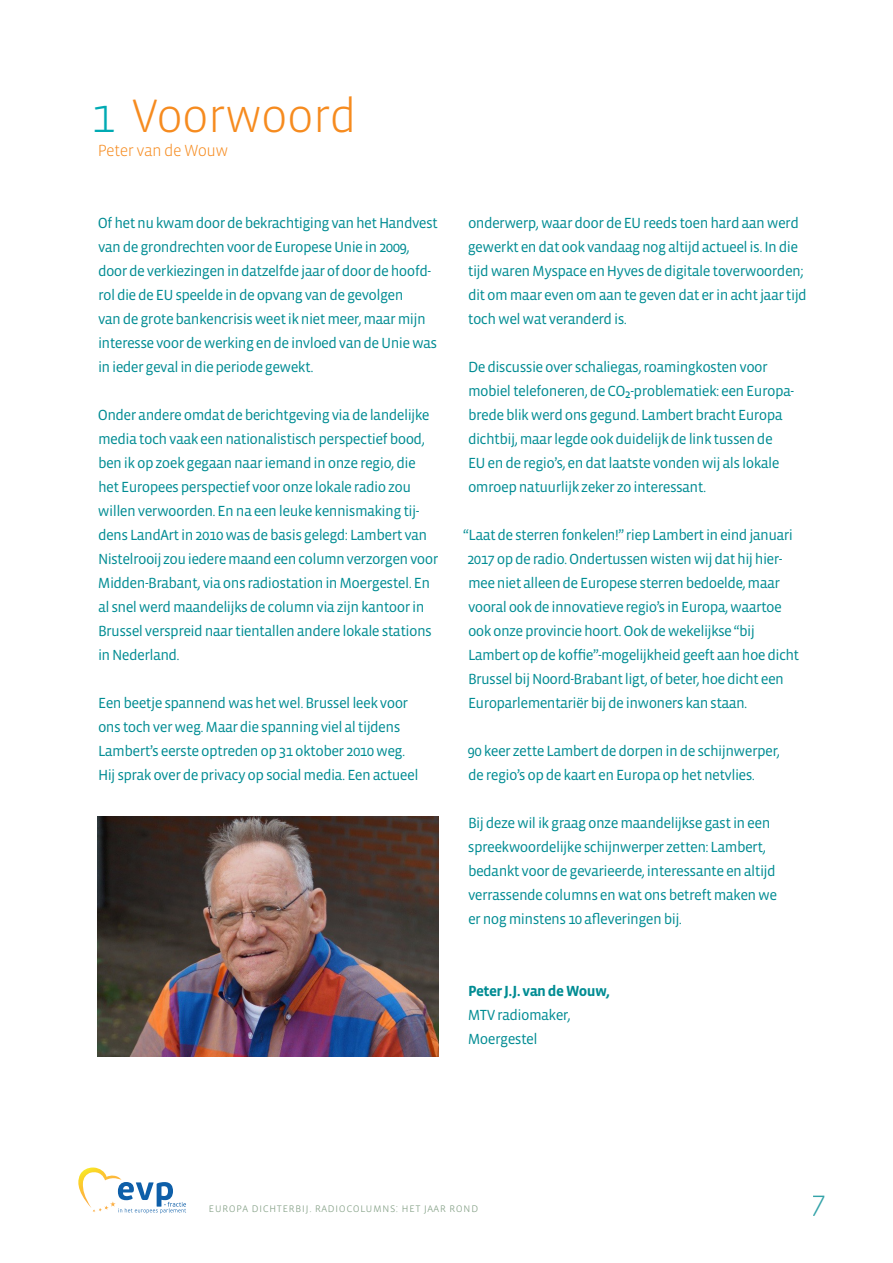
<style>
.page{position:relative;width:893px;height:1263px;background:#fff}
.page>*{position:absolute;margin:0;border:0;box-sizing:border-box;transform-origin:0 0}
.Koppen_1{font:300 48px "Vista Sans OT";color:#f68b1f}
.t1{font:300 30px "Vista Sans OT";color:#008c93}
.Koppen_1-2{font:300 16.5px "Vista Sans OT";letter-spacing:-.03em;color:#f68b1f}
.Paragraph{font:15px/24px "Vista Sans OT";letter-spacing:-.04em;color:#008c93}
.t2{font:300 12px "Vista Sans OT";letter-spacing:.03em;color:#85a187}
.s1{color:#00aab3}
.s2{font-weight:700}
</style>
<div class="page">
<svg style="left:78px;top:1167px;width:108px;height:46px"></svg>
<img style="left:98px;top:816px;width:340px;height:240px">
<p class="Koppen_1" style="left:91px;top:91px;width:267px"><span class="s1">1</span> Voorwoord</p>
<p class="Koppen_1-2" style="left:98px;top:142px;width:132px">Peter van de Wouw</p>
<p class="Paragraph" style="left:98px;top:211px;width:342px">Of het nu kwam door de bekrachtiging van het Handvest van de grondrechten voor de Europese Unie in 2009, door de verkiezingen in datzelfde jaar of door de hoofd&shy;rol die de EU speelde in de opvang van de gevolgen<br>van de grote bankencrisis weet ik niet meer, maar mijn interesse voor de werking en de invloed van de Unie was in ieder geval in die periode gewekt.</p>
<p class="Paragraph" style="left:98px;top:403px;width:342px">Onder andere omdat de berichtgeving via de landelijke media toch vaak een nationalistisch perspectief bood, ben ik op zoek gegaan naar iemand in onze regio, die het Europees perspectief voor onze lokale radio zou willen verwoorden. En na een leuke kennismaking tij&shy;dens LandArt in 2010 was de basis gelegd: Lambert van Nistelrooij zou iedere maand een column verzorgen voor Midden-Brabant, via ons radiostation in Moergestel. En al snel werd maandelijks de column via zijn kantoor in Brussel verspreid naar tientallen andere lokale stations in Nederland.</p>
<p class="Paragraph" style="left:98px;top:691px;width:322px">Een beetje spannend was het wel. Brussel leek voor ons toch ver weg. Maar die spanning viel al tijdens Lambert’s eerste optreden op 31 oktober 2010 weg.<br>Hij sprak over de privacy op social media. Een actueel</p>
<p class="Paragraph" style="left:468px;top:211px;width:341px">onderwerp, waar door de EU reeds toen hard aan werd gewerkt en dat ook vandaag nog altijd actueel is. In die tijd waren Myspace en Hyves de digitale toverwoorden; dit om maar even om aan te geven dat er in acht jaar tijd toch wel wat veranderd is.</p>
<p class="Paragraph" style="left:468px;top:355px;width:328px">De discussie over schaliegas, roamingkosten voor mobiel telefoneren, de CO<sub>2</sub>-problematiek: een Europa&shy;brede blik werd ons gegund. Lambert bracht Europa dichtbij, maar legde ook duidelijk de link tussen de EU en de regio’s, en dat laatste vonden wij als lokale omroep natuurlijk zeker zo interessant.</p>
<p class="Paragraph" style="left:463px;top:523px;width:338px">“Laat de sterren fonkelen!” riep Lambert in eind januari 2017 op de radio. Ondertussen wisten wij dat hij hier&shy;mee niet alleen de Europese sterren bedoelde, maar vooral ook de innovatieve regio’s in Europa, waartoe ook onze provincie hoort. Ook de wekelijkse “bij Lambert op de koffie”-mogelijkheid geeft aan hoe dicht Brussel bij Noord-Brabant ligt, of beter, hoe dicht een Europarlementariër bij de inwoners kan staan.</p>
<p class="Paragraph" style="left:467px;top:739px;width:314px">90 keer zette Lambert de dorpen in de schijnwerper, de regio’s op de kaart en Europa op het netvlies.</p>
<p class="Paragraph" style="left:468px;top:811px;width:311px">Bij deze wil ik graag onze maandelijkse gast in een spreekwoordelijke schijnwerper zetten: Lambert, bedankt voor de gevarieerde, interessante en altijd verrassende columns en wat ons betreft maken we er nog minstens 10 afleveringen bij.</p>
<p class="Paragraph" style="left:468px;top:979px;width:144px"><span class="s2">Peter J.J. van de Wouw,<br></span>MTV radiomaker,<br>Moergestel</p>
<p class="t2" style="left:208px;top:1202px;width:271px">Europa dichterbij. radiocolumns: het jaar rond</p>
<h2 class="t1" style="left:812px;top:1187px;width:16px">7</h2>
</div>
